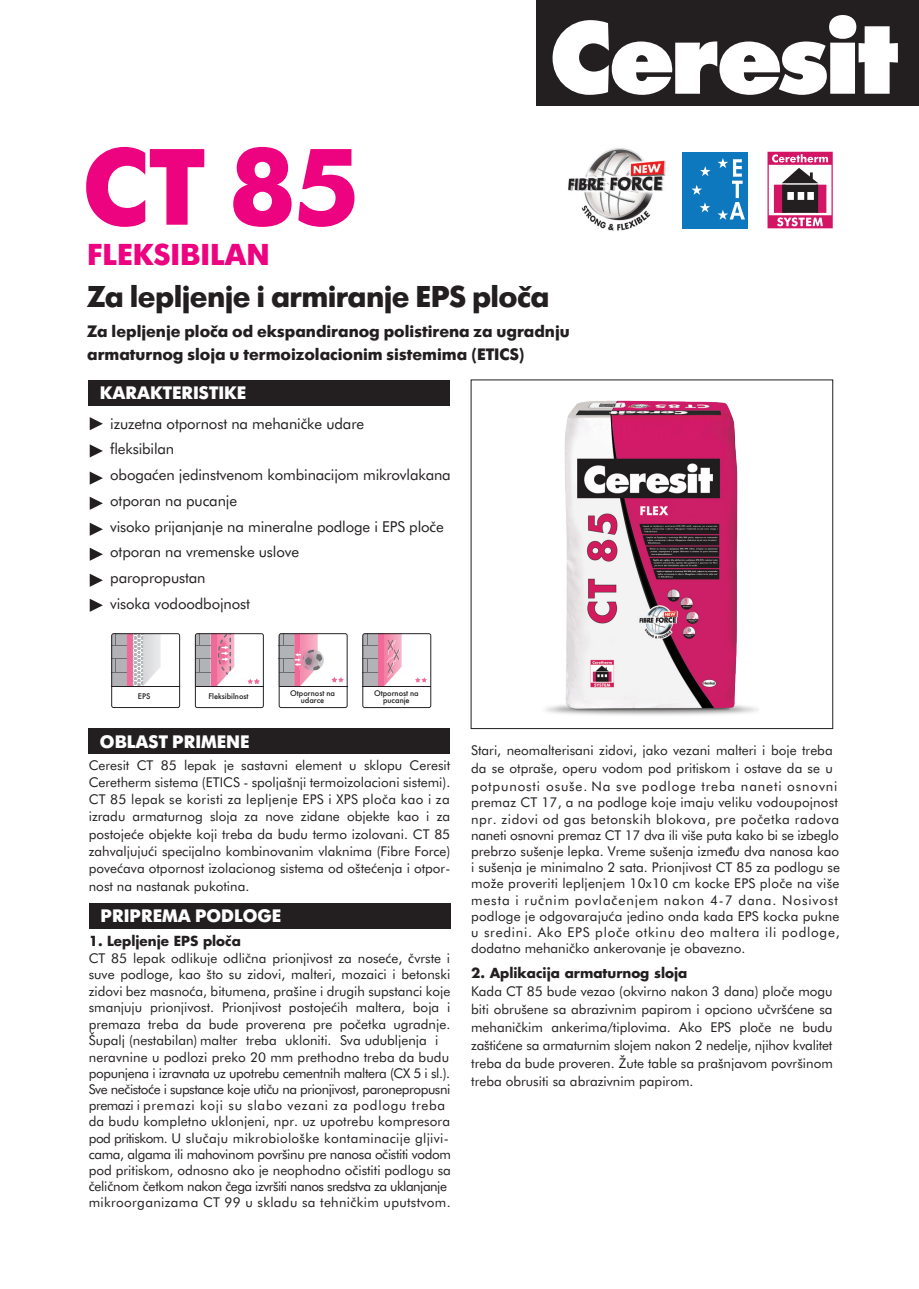
<style>
.page{position:relative;width:919px;height:1289px;background:#fff}
.page>*{position:absolute;margin:0;border:0;box-sizing:border-box;transform-origin:0 0}
.t1{font:700 108px "Futuris TT";color:#ed0280}
.t2{font:700 30px "Futura Futuris";letter-spacing:-.02em;color:#231f20}
.t3{font:700 30px "Futuris TT";color:#ed0280}
.t4{font:700 18px "Futura Futuris";color:#fff}
.t5{font:700 16.5px/22.5px "Futura Futuris";color:#231f20}
.t6{font:15px/25.7px "Futura BT";letter-spacing:-.01em;color:#231f20}
.t7{font:13.5px/16.4px "Futura BT";color:#231f20}
.t8{font:700 13.5px "Futura";color:#231f20}
.t9{font:8.1px/7.1px "Futura Futuris";color:#231f20;text-align:center}
.s1{font-family:"Myriad Pro"}
</style>
<div class="page">
<svg style="left:362px;top:633px;width:69px;height:75px"></svg>
<hr style="left:362px;top:686px;width:69px;height:1px;background:#231f20">
<svg style="left:278px;top:633px;width:69px;height:75px"></svg>
<svg style="left:195px;top:633px;width:69px;height:75px"></svg>
<svg style="left:111px;top:633px;width:69px;height:75px"></svg>
<div style="left:88px;top:380px;width:361px;height:25px;background:#231f20"></div>
<div style="left:536px;top:0;width:382px;height:105px;background:#231f20"></div>
<svg style="left:552px;top:15px;width:345px;height:80px"></svg>
<div style="left:88px;top:728px;width:361px;height:25px;background:#231f20"></div>
<svg style="left:90px;top:497px;width:13px;height:13px"></svg>
<svg style="left:90px;top:523px;width:13px;height:13px"></svg>
<svg style="left:90px;top:548px;width:13px;height:13px"></svg>
<svg style="left:90px;top:574px;width:13px;height:13px"></svg>
<svg style="left:90px;top:599px;width:13px;height:13px"></svg>
<svg style="left:90px;top:471px;width:13px;height:13px"></svg>
<svg style="left:90px;top:444px;width:13px;height:13px"></svg>
<svg style="left:90px;top:417px;width:13px;height:13px"></svg>
<div style="left:89px;top:903px;width:361px;height:25px;background:#231f20"></div>
<svg style="left:767px;top:152px;width:65px;height:76px"></svg>
<div style="left:682px;top:152px;width:66px;height:76px;background:#0e78bf"></div>
<svg style="left:700px;top:166px;width:10px;height:10px"></svg>
<svg style="left:691px;top:185px;width:11px;height:10px"></svg>
<svg style="left:700px;top:202px;width:10px;height:10px"></svg>
<svg style="left:717px;top:158px;width:27px;height:62px"></svg>
<img style="left:536px;top:379px;width:231px;height:336px">
<img style="left:568px;top:148px;width:98px;height:83px">
<h1 class="t1" style="left:83px;top:123px;width:278px">CT 85</h1>
<h2 class="t3" style="left:87px;top:237px;width:184px">FLEKSIBILAN</h2>
<h2 class="t2" style="left:87px;top:279px;width:464px">Za lepljenje i armiranje EPS ploča</h2>
<p class="t5" style="left:87px;top:320px;width:484px">Za lepljenje ploča od ekspandiranog polistirena za ugradnju armaturnog sloja u termoizolacionim sistemima (ETICS)</p>
<h3 class="t4" style="left:100px;top:382px;width:148px">KARAKTERISTIKE</h3>
<p class="t6" style="left:110px;top:410px;width:342px">izuzetna otpornost na mehani<span class="s1">č</span>ke udare<br>fleksibilan<br>oboga<span class="s1">ć</span>en jedinstvenom kombinacijom mikrovlakana otporan na pucanje<br>visoko prijanjanje na mineralne podloge i EPS plo<span class="s1">č</span>e otporan na vremenske uslove<br>paropropustan<br>visoka vodoodbojnost</p>
<p class="t9" style="left:138px;top:692px;width:14px">EPS</p>
<p class="t9" style="left:208px;top:692px;width:42px">Fleksibilnost</p>
<h3 class="t4" style="left:100px;top:730px;width:151px">OBLAST PRIMENE</h3>
<p class="t9" style="left:290px;top:689px;width:46px">Otpornost na udarce</p>
<p class="t9" style="left:374px;top:689px;width:46px">Otpornost na pucanje</p>
<p class="t7" style="left:89px;top:756px;width:363px;line-height:17.2px;text-align:justify">Ceresit CT 85 lepak je sastavni element u sklopu Ceresit Ceretherm sistema (ETICS - spoljašnji termoizolacioni sistemi).<br>CT 85 lepak se koristi za lepljenje EPS i XPS plo<span class="s1">č</span>a kao i za izradu armaturnog sloja za nove zidane objekte kao i za postoje<span class="s1">ć</span>e objekte koji treba da budu termo izolovani. CT 85 zahvaljuju<span class="s1">ć</span>i specijalno kombinovanim vlaknima (Fibre Force) pove<span class="s1">ć</span>ava otpornost izolacionog sistema od ošte<span class="s1">ć</span>enja i otpor&shy;nost na nastanak pukotina.</p>
<h3 class="t4" style="left:101px;top:905px;width:182px">PRIPREMA PODLOGE</h3>
<p class="t8" style="left:89px;top:931px;width:154px">1. Lepljenje EPS ploča</p>
<p class="t7" style="left:89px;top:949px;width:363px">CT 85 lepak odlikuje odli<span class="s1">č</span>na prionjivost za nose<span class="s1">ć</span>e, <span class="s1">č</span>vrste i suve podloge, kao što su zidovi, malteri, mozaici i betonski zidovi bez masno<span class="s1">ć</span>a, bitumena, prašine i drugih supstanci koje smanjuju prionjivost. Prionjivost postoje<span class="s1">ć</span>ih maltera, boja i premaza treba da bude proverena pre po<span class="s1">č</span>etka ugradnje.<br>Šupalj (nestabilan) malter treba ukloniti. Sva udubljenja i neravnine u podlozi preko 20 mm prethodno treba da budu popunjena i izravnata uz upotrebu cementnih maltera (CX 5 i sl.).<br>Sve ne<span class="s1">č</span>isto<span class="s1">ć</span>e i supstance koje uti<span class="s1">č</span>u na prionjivost, paronepropusni premazi i premazi koji su slabo vezani za podlogu treba da budu kompletno uklonjeni, npr. uz upotrebu kompresora pod pritiskom. U slu<span class="s1">č</span>aju mikrobiološke kontaminacije gljivi&shy;cama, algama ili mahovinom površinu pre nanosa o<span class="s1">č</span>istiti vodom pod pritiskom, odnosno ako je neophodno o<span class="s1">č</span>istiti podlogu sa <span class="s1">č</span>eli<span class="s1">č</span>nom <span class="s1">č</span>etkom nakon <span class="s1">č</span>ega izvršiti nanos sredstva za uklanjanje mikroorganizama CT 99 u skladu sa tehni<span class="s1">č</span>kim uputstvom.</p>
<p class="t7" style="left:471px;top:741px;width:368px;line-height:18px">Stari, neomalterisani zidovi, jako vezani malteri i boje treba da se otpraše, operu vodom pod pritiskom i ostave da se u potpunosti osuše. Na sve podloge treba naneti osnovni</p>
<p class="t7" style="left:471px;top:794px;width:370px">premaz CT 17, a na podloge koje imaju veliku vodoupojnost npr. zidovi od gas betonskih blokova, pre po<span class="s1">č</span>etka radova naneti osnovni premaz CT 17 dva ili više puta kako bi se izbeglo prebrzo sušenje lepka. Vreme sušenja izme<span class="s1">đ</span>u dva nanosa kao i sušenja je minimalno 2 sata. Prionjivost CT 85 za podlogu se može proveriti lepljenjem 10x10 cm kocke EPS plo<span class="s1">č</span>e na više mesta i ru<span class="s1">č</span>nim povla<span class="s1">č</span>enjem nakon 4-7 dana. Nosivost podloge je odgovaraju<span class="s1">ć</span>a jedino onda kada EPS kocka pukne u sredini. Ako EPS plo<span class="s1">č</span>e otkinu deo maltera ili podloge, dodatno mehani<span class="s1">č</span>ko ankerovanje je obavezno.</p>
<p class="t8" style="left:471px;top:963px;width:218px">2. Aplikacija armaturnog sloja</p>
<p class="t7" style="left:471px;top:982px;width:363px;line-height:18px;text-align:justify">Kada CT 85 bude vezao (okvirno nakon 3 dana) plo<span class="s1">č</span>e mogu biti obrušene sa abrazivnim papirom i opciono u<span class="s1">č</span>vrš<span class="s1">ć</span>ene sa mehani<span class="s1">č</span>kim ankerima/tiplovima. Ako EPS plo<span class="s1">č</span>e ne budu zašti<span class="s1">ć</span>ene sa armaturnim slojem nakon 2 nedelje, njihov kvalitet treba da bude proveren. Žute table sa prašnjavom površinom treba obrusiti sa abrazivnim papirom.</p>
</div>
